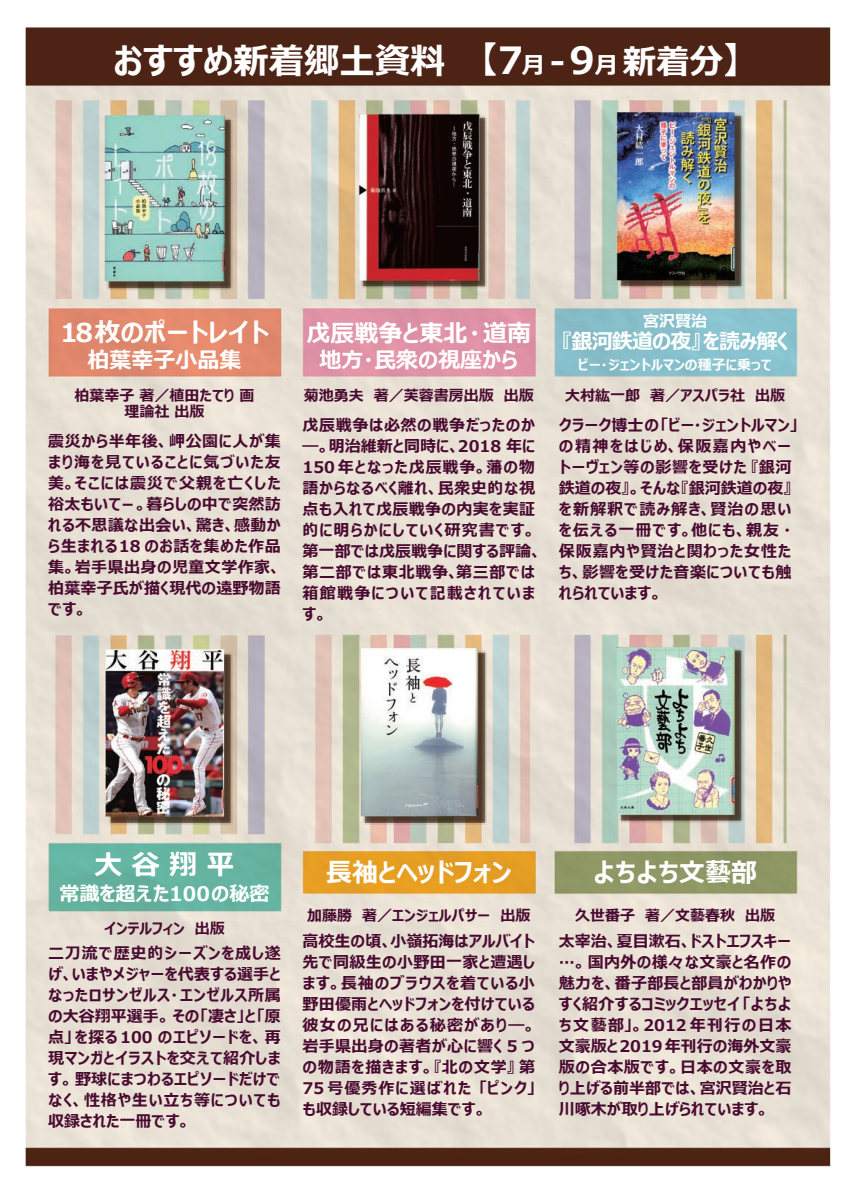
<style>
.page{position:relative;width:842px;height:1191px;background:#fff}
.page>*{position:absolute;margin:0;border:0;box-sizing:border-box;transform-origin:0 0}
.t1{font:700 35.4px "Meiryo UI";color:#fff}
.t2{font:700 28px "Meiryo UI";color:#fff}
.t3{font:700 26px "Meiryo UI";color:#fff}
.t4{font:700 24px "Meiryo UI";color:#fff}
.t5{font:700 22px "Meiryo UI";color:#fff}
.t6{font:700 21px "Meiryo UI";letter-spacing:-.04em;color:#fff}
.t7{font:700 20px "Meiryo UI";color:#fff}
.t8{font:700 16px/21px "Meiryo UI";letter-spacing:.03em;color:#490a30;text-align:justify}
.t9{font:700 16px "Meiryo UI";color:#fff}
.t10{font:700 15px/16px "Meiryo UI";color:#490a30;text-align:center}
.t11{font:700 14px "Meiryo UI";color:#fff}
.s1{font-size:37.4px}
.s2{font-size:23.8px}
.s3{font-size:33.2px}
.s4{font-size:33.4px}
</style>
<div class="page">
<img style="left:25px;top:27px;width:806px;height:1140px">
<h1 class="t1" style="left:113px;top:36px;width:630px">おすすめ新着郷土資料 <span class="s1">【7</span><span class="s2">月</span> <span class="s3">-</span><span class="s1">9</span><span class="s2">月</span><span class="s4">新着分</span><span class="s1">】</span></h1>
<h3 class="t3" style="left:60px;top:314px;width:210px">18枚のポートレイト</h3>
<h3 class="t5" style="left:87px;top:344px;width:156px">柏葉幸子小品集</h3>
<p class="t10" style="left:75px;top:389px;width:181px">柏葉幸子 著／植田たてり 画理論社 出版</p>
<p class="t8" style="left:48px;top:432px;width:234px">震災から半年後、岬公園に人が集まり海を見ていることに気づいた友美。そこには震災で父親を亡くした裕太もいて－。暮らしの中で突然訪れる不思議な出会い、驚き、感動から生まれる18 のお話を集めた作品集。岩手県出身の児童文学作家、柏葉幸子氏が描く現代の遠野物語です。</p>
<h3 class="t4" style="left:306px;top:316px;width:226px">戊辰戦争と東北・道南</h3>
<h3 class="t5" style="left:319px;top:344px;width:200px">地方・民衆の視座から</h3>
<p class="t9" style="left:643px;top:310px;width:65px">宮沢賢治</p>
<h3 class="t6" style="left:562px;top:326px;width:228px">『銀河鉄道の夜』を読み解く</h3>
<p class="t11" style="left:578px;top:355px;width:195px">ビー・ジェントルマンの種子に乗って</p>
<p class="t10" style="left:565px;top:389px;width:221px">大村紘一郎　著／アスパラ社　出版</p>
<p class="t10" style="left:304px;top:389px;width:231px">菊池勇夫 著／芙蓉書房出版 出版</p>
<p class="t8" style="left:303px;top:415px;width:241px;text-align:left">戊辰戦争は必然の戦争だったのか―。明治維新と同時に、2018 年に<br>150 年となった戊辰戦争。藩の物語からなるべく離れ、民衆史的な視点も入れて戊辰戦争の内実を実証的に明らかにしていく研究書です。第一部では戊辰戦争に関する評論、第二部では東北戦争、第三部では箱館戦争について記載されています。</p>
<p class="t8" style="left:559px;top:415px;width:240px;text-align:left">クラーク博士の「ビー・ジェントルマン」の精神をはじめ、保阪嘉内やベートーヴェン等の影響を受けた『銀河鉄道の夜』。そんな『銀河鉄道の夜』を新解釈で読み解き、賢治の思いを伝える一冊です。他にも、親友・保阪嘉内や賢治と関わった女性たち、影響を受けた音楽についても触れられています。</p>
<h2 class="t2" style="left:95px;top:845px;width:141px">大 谷 翔 平</h2>
<p class="t7" style="left:59px;top:879px;width:212px">常識を超えた100の秘密</p>
<p class="t10" style="left:104px;top:921px;width:122px">インテルフィン　出版</p>
<p class="t8" style="left:48px;top:943px;width:234px">二刀流で歴史的シーズンを成し遂げ、いまやメジャーを代表する選手となったロサンゼルス・エンゼルス所属の大谷翔平選手。その「凄さ」と「原点」を探る 100 のエピソードを、再現マンガとイラストを交えて紹介します。野球にまつわるエピソードだけでなく、性格や生い立ち等についても収録された一冊です。</p>
<h3 class="t3" style="left:326px;top:854px;width:187px">長袖とヘッドフォン</h3>
<p class="t10" style="left:307px;top:908px;width:225px">加藤勝 著／エンジェルパサー 出版</p>
<p class="t8" style="left:303px;top:931px;width:234px">高校生の頃、小嶺拓海はアルバイト先で同級生の小野田一家と遭遇します。長袖のブラウスを着ている小野田優雨とヘッドフォンを付けている彼女の兄にはある秘密があり―。岩手県出身の著者が心に響く 5 つの物語を描きます。『北の文学』第75 号優秀作に選ばれた「ピンク」も収録している短編集です。</p>
<h3 class="t3" style="left:593px;top:854px;width:166px">よちよち文藝部</h3>
<p class="t10" style="left:575px;top:908px;width:201px">久世番子　著／文藝春秋　出版</p>
<p class="t8" style="left:559px;top:931px;width:234px">太宰治、夏目漱石、ドストエフスキー…。国内外の様々な文豪と名作の魅力を、番子部長と部員がわかりやすく紹介するコミックエッセイ「よちよち文藝部」。2012 年刊行の日本文豪版と2019年刊行の海外文豪版の合本版です。日本の文豪を取り上げる前半部では、宮沢賢治と石川啄木が取り上げられています。</p>
</div>
